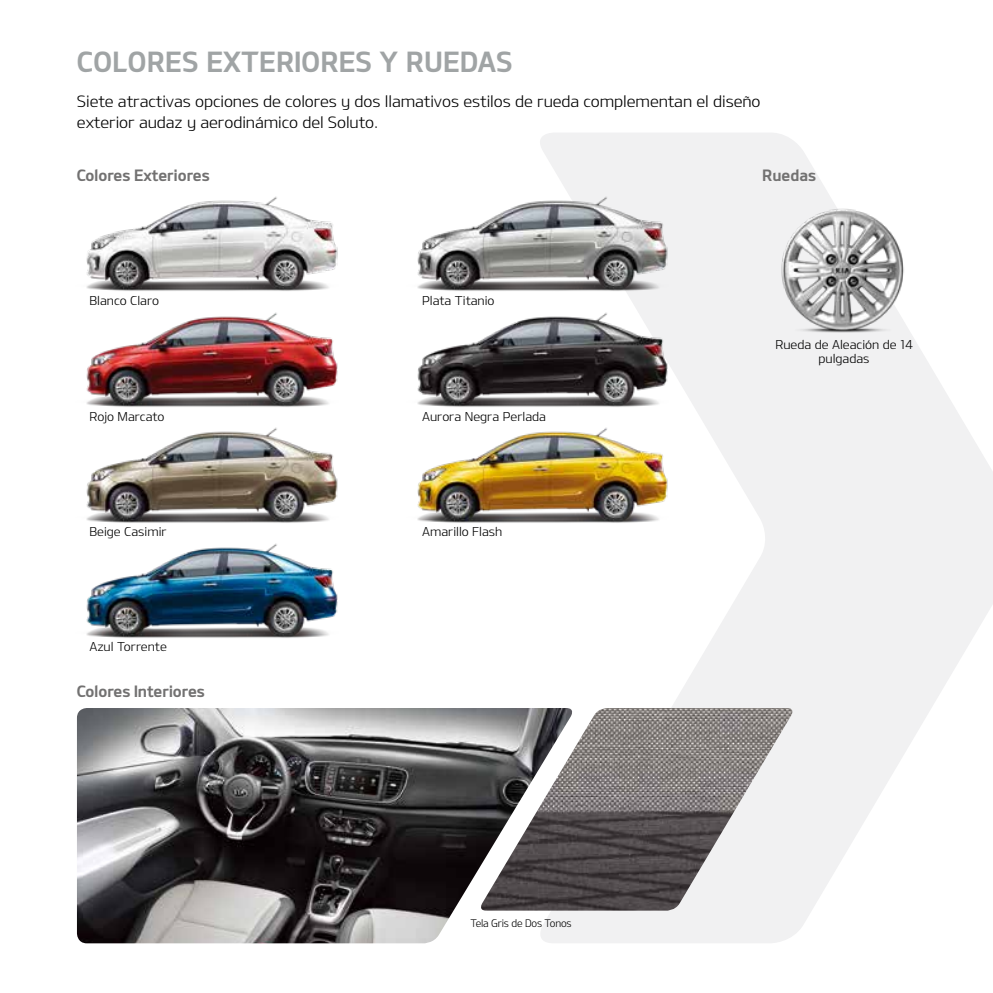
<style>
.page{position:relative;width:993px;height:993px;background:#fff}
.page>*{position:absolute;margin:0;border:0;box-sizing:border-box;transform-origin:0 0}
.t1{font:28px "KIAOTFB";color:#a0a4a5}
.t2{font:15.75px/21px "KIAOTFL";letter-spacing:-.005em;color:#000}
.t3{font:15.75px "KIAOTFB";color:#727171}
.t4{font:12.25px/14px "KIAOTFL";color:#000;text-align:center}
.t5{font:10.5px "KIAOTFL";letter-spacing:-.02em;color:#000;scale:.95 1}
</style>
<div class="page">
<svg style="left:540px;top:133px;width:452px;height:810px;fill:#f1f1f2"></svg>
<img style="left:77px;top:708px;width:498px;height:235px">
<img style="left:477px;top:707px;width:318px;height:203px">
<img style="left:776px;top:203px;width:134px;height:134px">
<img style="left:86px;top:196px;width:252px;height:95px">
<img style="left:417px;top:305px;width:258px;height:104px">
<img style="left:86px;top:312px;width:252px;height:95px">
<img style="left:417px;top:189px;width:258px;height:105px">
<img style="left:86px;top:427px;width:252px;height:96px">
<img style="left:417px;top:420px;width:258px;height:105px">
<img style="left:86px;top:543px;width:252px;height:95px">
<h1 class="t1" style="left:77px;top:44px;width:437px">COLORES EXTERIORES Y RUEDAS</h1>
<p class="t2" style="left:77px;top:90px;width:685px">Siete atractivas opciones de colores y dos llamativos estilos de rueda complementan el diseMo exterior audaz y aerodin?mico del Soluto.</p>
<p class="t3" style="left:77px;top:165px;width:134px">Colores Exteriores</p>
<p class="t4" style="left:89px;top:293px;width:71px">Blanco Claro</p>
<p class="t4" style="left:89px;top:408px;width:77px">Rojo Marcato</p>
<p class="t4" style="left:89px;top:524px;width:79px">Beige Casimir</p>
<p class="t4" style="left:89px;top:639px;width:79px">Azul Torrente</p>
<p class="t3" style="left:77px;top:681px;width:129px">Colores Interiores</p>
<p class="t4" style="left:422px;top:293px;width:74px">Plata Titanio</p>
<p class="t4" style="left:422px;top:409px;width:126px">Aurora Negra Perlada</p>
<p class="t4" style="left:422px;top:524px;width:82px">Amarillo Flash</p>
<p class="t5" style="left:470px;top:916px;width:108px">Tela Gris de Dos Tonos</p>
<p class="t3" style="left:761px;top:165px;width:56px">Ruedas</p>
<p class="t4" style="left:775px;top:337px;width:139px">Rueda de AleaciOn de 14 pulgadas</p>
</div>
